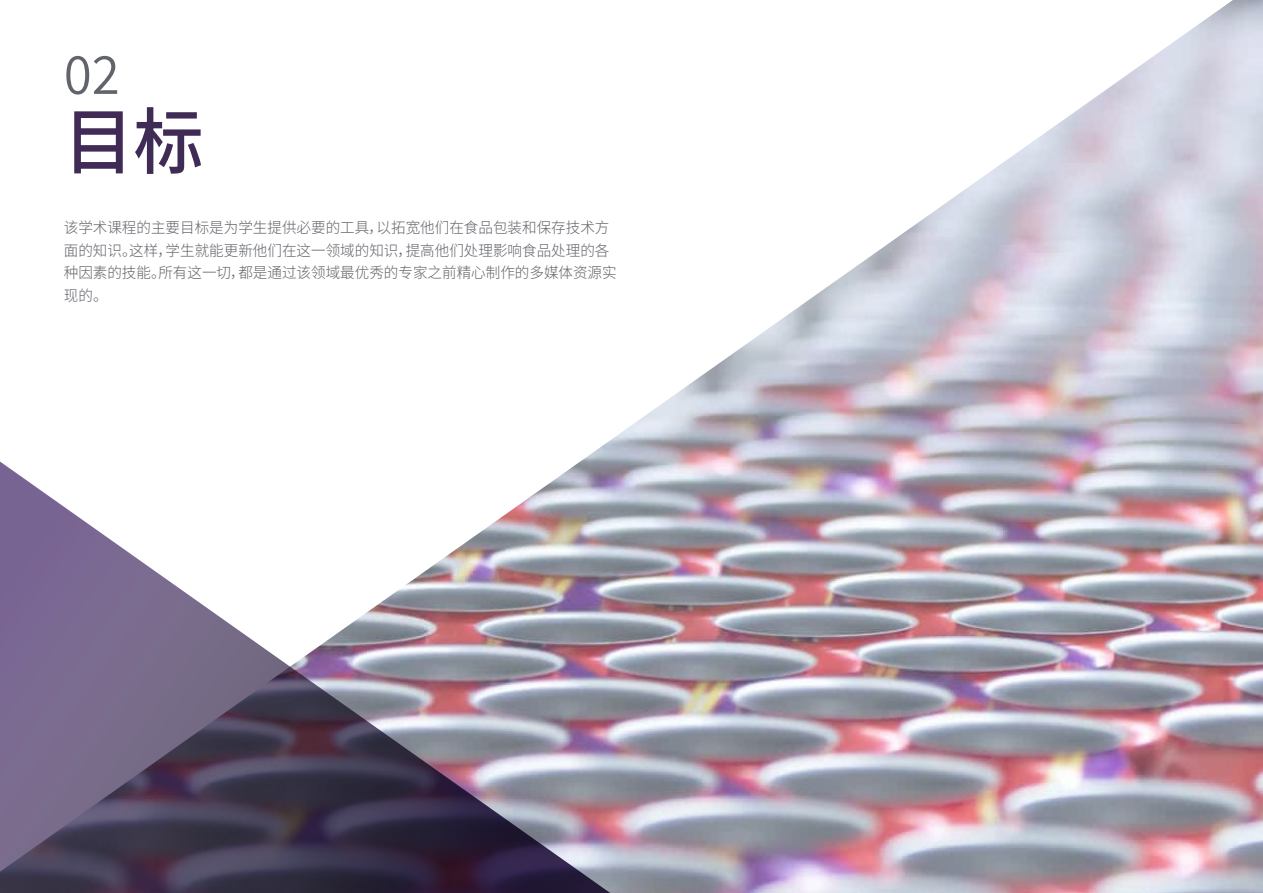
<style>
.page{position:relative;width:1263px;height:893px;background:#fff}
.page>*{position:absolute;margin:0;border:0;box-sizing:border-box;transform-origin:0 0}
.t1{font:500 72px "Source Han Sans CN";color:#3f2b56}
.t2{font:52.5px "Source Han Sans CN";color:#61646a}
.t3{font:300 15px/22.5px "Source Han Sans CN";color:#61646a}
</style>
<div class="page">
<img style="left:602px;top:0;width:661px;height:893px">
<img style="left:0;top:446px;width:640px;height:447px">
<h2 class="t2" style="left:64px;top:45px;width:57px">02</h2>
<h1 class="t1" style="left:64px;top:101px;width:141px">目标</h1>
<p class="t3" style="left:64px;top:217px;width:554px">该学术课程的主要目标是为学生提供必要的工具，以拓宽他们在食品包装和保存技术方面的知识。这样，学生就能更新他们在这一领域的知识，提高他们处理影响食品处理的各种因素的技能。所有这一切，都是通过该领域最优秀的专家之前精心制作的多媒体资源实现的。</p>
</div>
